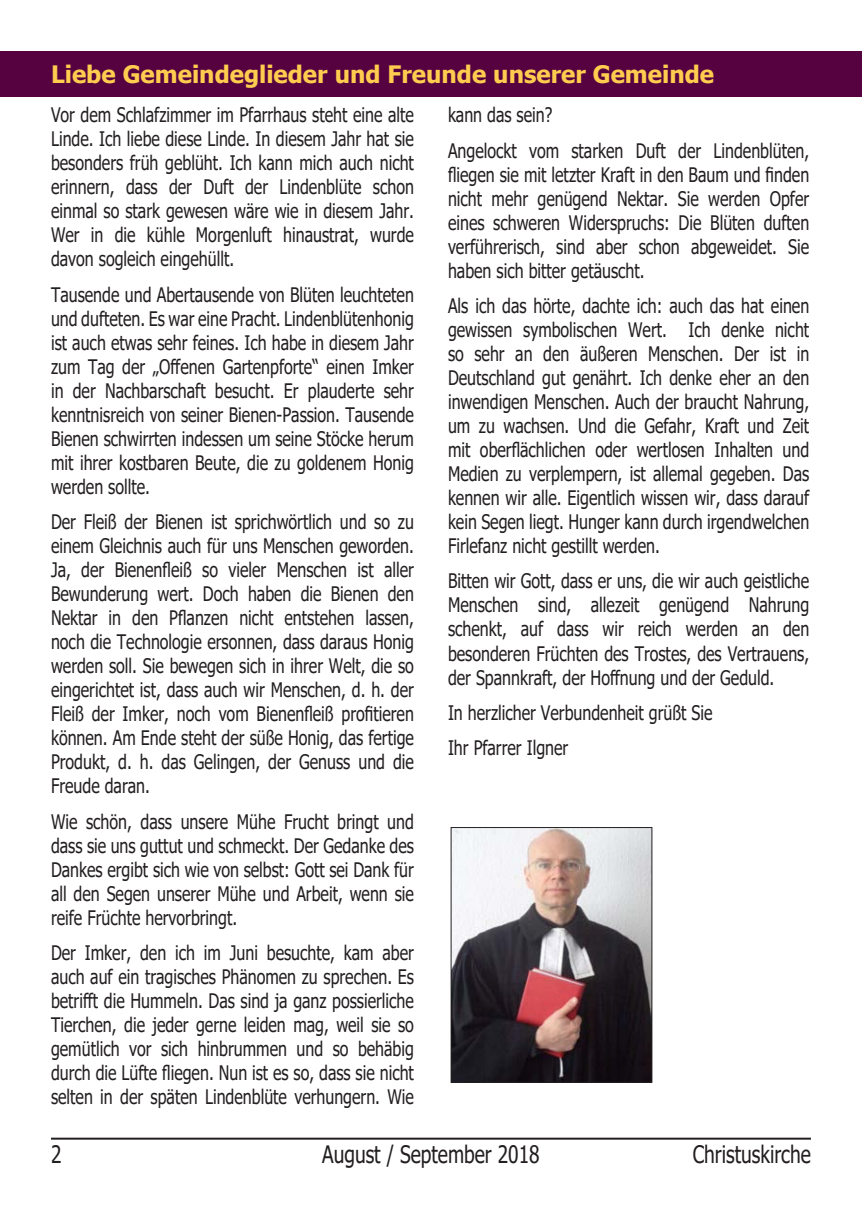
<style>
.page{position:relative;width:862px;height:1214px;background:#fff}
.page>*{position:absolute;margin:0;border:0;box-sizing:border-box;transform-origin:0 0}
.t1{font:700 24px "Tahoma";color:#fecc4e}
.t2{font:24px "Tahoma";color:#231f20;scale:.8 1}
.t3{font:20px/24px "Tahoma";color:#231f20;text-align:justify;scale:.8 1}
</style>
<div class="page">
<div style="left:0;top:51px;width:862px;height:45px;background:#560140"></div>
<img style="left:453px;top:829px;width:197px;height:251px">
<div style="left:451px;top:827px;width:201px;height:255px;border:1px solid #231f20"></div>
<hr style="left:51px;top:1137px;width:760px;height:2px;background:#231f20">
<p class="t1" style="left:51px;top:57px;width:664px">Liebe Gemeindeglieder und Freunde unserer Gemeinde</p>
<p class="t3" style="left:51px;top:104px;width:455px">Vor dem Schlafzimmer im Pfarrhaus steht eine alte Linde. Ich liebe diese Linde. In diesem Jahr hat sie besonders früh geblüht. Ich kann mich auch nicht erinnern, dass der Duft der Lindenblüte schon einmal so stark gewesen wäre wie in diesem Jahr.<br>Wer in die kühle Morgenluft hinaustrat, wurde davon sogleich eingehüllt.</p>
<p class="t3" style="left:51px;top:283px;width:455px">Tausende und Abertausende von Blüten leuchteten und dufteten. Es war eine Pracht. Lindenblütenhonig ist auch etwas sehr feines. Ich habe in diesem Jahr zum Tag der „Offenen Gartenpforte“ einen Imker in der Nachbarschaft besucht. Er plauderte sehr kenntnisreich von seiner Bienen-Passion. Tausende Bienen schwirrten indessen um seine Stöcke herum mit ihrer kostbaren Beute, die zu goldenem Honig werden sollte.</p>
<p class="t3" style="left:51px;top:511px;width:455px">Der Fleiß der Bienen ist sprichwörtlich und so zu einem Gleichnis auch für uns Menschen geworden.<br>Ja, der Bienenfleiß so vieler Menschen ist aller Bewunderung wert. Doch haben die Bienen den Nektar in den Pflanzen nicht entstehen lassen, noch die Technologie ersonnen, dass daraus Honig werden soll. Sie bewegen sich in ihrer Welt, die so eingerichtet ist, dass auch wir Menschen, d. h. der Fleiß der Imker, noch vom Bienenfleiß profitieren können. Am Ende steht der süße Honig, das fertige Produkt, d. h. das Gelingen, der Genuss und die Freude daran.</p>
<p class="t3" style="left:51px;top:810px;width:455px">Wie schön, dass unsere Mühe Frucht bringt und dass sie uns guttut und schmeckt. Der Gedanke des Dankes ergibt sich wie von selbst: Gott sei Dank für all den Segen unserer Mühe und Arbeit, wenn sie reife Früchte hervorbringt.</p>
<p class="t3" style="left:51px;top:941px;width:455px">Der Imker, den ich im Juni besuchte, kam aber auch auf ein tragisches Phänomen zu sprechen. Es betrifft die Hummeln. Das sind ja ganz possierliche Tierchen, die jeder gerne leiden mag, weil sie so gemütlich vor sich hinbrummen und so behäbig durch die Lüfte fliegen. Nun ist es so, dass sie nicht selten in der späten Lindenblüte verhungern. Wie</p>
<p class="t3" style="left:448px;top:104px;width:132px">kann das sein?</p>
<p class="t3" style="left:448px;top:139px;width:453px">Angelockt vom starken Duft der Lindenblüten, fliegen sie mit letzter Kraft in den Baum und finden nicht mehr genügend Nektar. Sie werden Opfer eines schweren Widerspruchs: Die Blüten duften verführerisch, sind aber schon abgeweidet. Sie haben sich bitter getäuscht.</p>
<p class="t3" style="left:448px;top:295px;width:453px">Als ich das hörte, dachte ich: auch das hat einen gewissen symbolischen Wert. Ich denke nicht so sehr an den äußeren Menschen. Der ist in Deutschland gut genährt. Ich denke eher an den inwendigen Menschen. Auch der braucht Nahrung, um zu wachsen. Und die Gefahr, Kraft und Zeit mit oberflächlichen oder wertlosen Inhalten und Medien zu verplempern, ist allemal gegeben. Das kennen wir alle. Eigentlich wissen wir, dass darauf kein Segen liegt. Hunger kann durch irgendwelchen Firlefanz nicht gestillt werden.</p>
<p class="t3" style="left:448px;top:570px;width:453px">Bitten wir Gott, dass er uns, die wir auch geistliche Menschen sind, allezeit genügend Nahrung schenkt, auf dass wir reich werden an den besonderen Früchten des Trostes, des Vertrauens, der Spannkraft, der Hoffnung und der Geduld.</p>
<p class="t3" style="left:448px;top:701px;width:332px">In herzlicher Verbundenheit grüßt Sie</p>
<p class="t3" style="left:448px;top:737px;width:152px">Ihr Pfarrer Ilgner</p>
<p class="t2" style="left:51px;top:1137px;width:15px">2</p>
<p class="t2" style="left:322px;top:1137px;width:273px">August / September 2018</p>
<p class="t2" style="left:692px;top:1137px;width:149px">Christuskirche</p>
</div>
